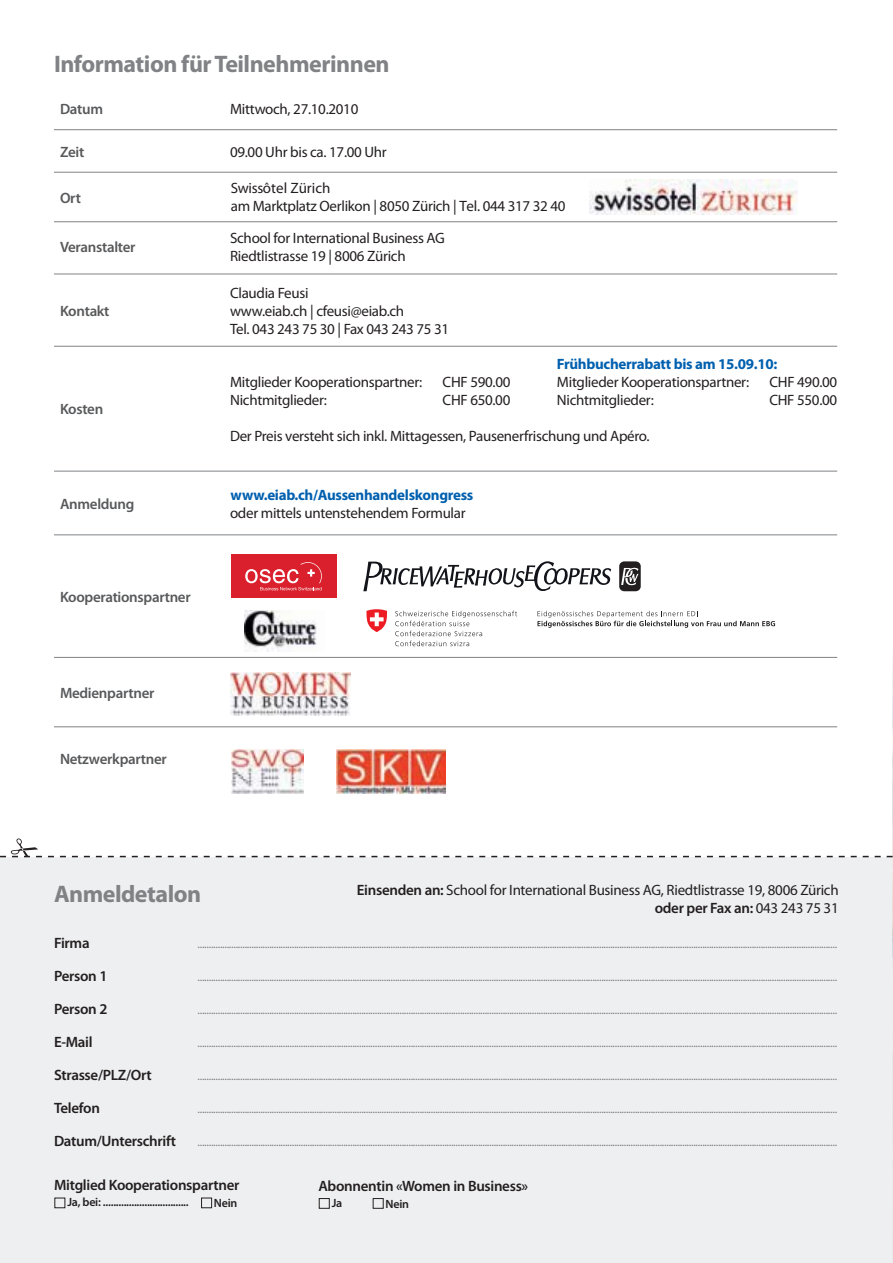
<style>
.page{position:relative;width:893px;height:1263px;background:#fff}
.page>*{position:absolute;margin:0;border:0;box-sizing:border-box;transform-origin:0 0}
.t1{font:700 24px "Myriad Pro";letter-spacing:-.02em;color:#808285}
.t2{font:15px/18px "Myriad Pro";letter-spacing:-.02em;color:#231f20}
.t3{font:600 15px "Myriad Pro";letter-spacing:-.02em;color:#231f20}
.t4{font:600 15px "Myriad Pro";letter-spacing:-.02em;color:#58595b}
.t5{font:700 15px "Myriad Pro";letter-spacing:-.02em;color:#0060af}
.t6{font:12px "Myriad Pro";color:#808285}
.t7{font:600 12px "Myriad Pro";letter-spacing:-.02em;color:#231f20}
.s1{font-weight:600}
</style>
<div class="page">
<div style="left:0;top:857px;width:893px;height:406px;background:#eeeff0"></div>
<hr style="left:54px;top:129px;width:783px;height:1px;background:#808285">
<hr style="left:54px;top:172px;width:783px;height:1px;background:#808285">
<hr style="left:54px;top:221px;width:783px;height:1px;background:#808285">
<hr style="left:54px;top:274px;width:783px;height:1px;background:#808285">
<hr style="left:54px;top:346px;width:783px;height:1px;background:#808285">
<hr style="left:54px;top:471px;width:783px;height:1px;background:#808285">
<hr style="left:54px;top:535px;width:783px;height:1px;background:#808285">
<hr style="left:54px;top:657px;width:783px;height:1px;background:#808285">
<hr style="left:54px;top:727px;width:783px;height:1px;background:#808285">
<img style="left:230px;top:673px;width:121px;height:43px">
<img style="left:590px;top:180px;width:207px;height:35px">
<div style="left:619px;top:561px;width:22px;height:30px;background:#231f20;border-radius:5px"></div>
<svg style="left:363px;top:561px;width:248px;height:31px"></svg>
<svg style="left:621px;top:567px;width:17px;height:19px"></svg>
<div style="left:231px;top:555px;width:105px;height:43px;background:#da202c"></div>
<svg style="left:245px;top:562px;width:77px;height:28px"></svg>
<img style="left:244px;top:610px;width:73px;height:41px">
<svg style="left:54px;top:1197px;width:158px;height:11px"></svg>
<svg style="left:319px;top:1198px;width:65px;height:11px"></svg>
<img style="left:892px;top:649px;width:1px;height:307px">
<svg style="left:537px;top:611px;width:238px;height:17px"></svg>
<svg style="left:395px;top:611px;width:122px;height:35px"></svg>
<svg style="left:366px;top:609px;width:21px;height:23px"></svg>
<img style="left:232px;top:749px;width:71px;height:44px">
<img style="left:336px;top:749px;width:109px;height:44px">
<svg style="left:0;top:838px;width:893px;height:19px"></svg>
<h1 class="t1" style="left:54px;top:55px;width:337px">Information für Teilnehmerinnen</h1>
<p class="t4" style="left:60px;top:103px;width:45px">Datum</p>
<p class="t2" style="left:230px;top:101px;width:130px">Mittwoch, 27.10.2010</p>
<p class="t4" style="left:60px;top:146px;width:26px">Zeit</p>
<p class="t2" style="left:230px;top:144px;width:158px">09.00 Uhr bis ca. 17.00 Uhr</p>
<p class="t4" style="left:60px;top:192px;width:22px">Ort</p>
<p class="t4" style="left:60px;top:241px;width:77px">Veranstalter</p>
<p class="t2" style="left:230px;top:230px;width:216px">School for International Business AG<br>Riedtlistrasse 19 | 8006 Zürich</p>
<p class="t2" style="left:231px;top:180px;width:336px">Swissôtel Zürich<br>am Marktplatz Oerlikon | 8050 Zürich | Tel. 044 317 32 40</p>
<p class="t4" style="left:60px;top:305px;width:51px">Kontakt</p>
<p class="t4" style="left:60px;top:404px;width:45px">Kosten</p>
<p class="t4" style="left:60px;top:498px;width:76px">Anmeldung</p>
<p class="t4" style="left:60px;top:591px;width:132px">Kooperationspartner</p>
<p class="t4" style="left:60px;top:687px;width:96px">Medienpartner</p>
<p class="t4" style="left:60px;top:754px;width:108px">Netzwerkpartner</p>
<p class="t2" style="left:230px;top:285px;width:221px">Claudia Feusi<br>www.eiab.ch | cfeusi@eiab.ch<br>Tel. 043 243 75 30 | Fax 043 243 75 31</p>
<p class="t5" style="left:557px;top:358px;width:222px">Frühbucherrabatt bis am 15.09.10:</p>
<p class="t2" style="left:557px;top:374px;width:194px">Mitglieder Kooperationspartner:</p>
<p class="t2" style="left:769px;top:374px;width:69px">CHF 490.00</p>
<p class="t2" style="left:557px;top:392px;width:98px">Nichtmitglieder:</p>
<p class="t2" style="left:769px;top:392px;width:69px">CHF 550.00</p>
<p class="t2" style="left:230px;top:374px;width:194px">Mitglieder Kooperationspartner:</p>
<p class="t2" style="left:443px;top:374px;width:69px">CHF 590.00</p>
<p class="t2" style="left:230px;top:392px;width:98px">Nichtmitglieder:</p>
<p class="t2" style="left:443px;top:392px;width:69px">CHF 650.00</p>
<p class="t2" style="left:230px;top:428px;width:421px">Der Preis versteht sich inkl. Mittagessen, Pausenerfrischung und Apéro.</p>
<p class="t5" style="left:231px;top:489px;width:244px">www.eiab.ch/Aussenhandelskongress</p>
<p class="t2" style="left:230px;top:505px;width:237px">oder mittels untenstehendem Formular</p>
<p class="t2" style="left:357px;top:883px;width:483px;line-height:17.2px;text-align:right"><span class="s1">Einsenden an:</span> School for International Business AG, Riedtlistrasse 19, 8006 Zürich <span class="s1">oder per Fax an:</span> 043 243 75 31</p>
<h1 class="t1" style="left:54px;top:885px;width:149px">Anmeldetalon</h1>
<p class="t3" style="left:54px;top:937px;width:37px">Firma</p>
<p class="t6" style="left:198px;top:939px;width:641px">.............................................................................................................................................................................................................................................................................................</p>
<p class="t3" style="left:54px;top:970px;width:55px">Person 1</p>
<p class="t6" style="left:198px;top:972px;width:641px">.............................................................................................................................................................................................................................................................................................</p>
<p class="t3" style="left:54px;top:1003px;width:55px">Person 2</p>
<p class="t6" style="left:198px;top:1005px;width:641px">.............................................................................................................................................................................................................................................................................................</p>
<p class="t3" style="left:54px;top:1036px;width:40px">E-Mail</p>
<p class="t6" style="left:198px;top:1038px;width:641px">.............................................................................................................................................................................................................................................................................................</p>
<p class="t3" style="left:54px;top:1069px;width:99px">Strasse/PLZ/Ort</p>
<p class="t6" style="left:198px;top:1071px;width:641px">.............................................................................................................................................................................................................................................................................................</p>
<p class="t3" style="left:54px;top:1102px;width:47px">Telefon</p>
<p class="t6" style="left:198px;top:1104px;width:641px">.............................................................................................................................................................................................................................................................................................</p>
<p class="t3" style="left:54px;top:1135px;width:123px">Datum/Unterschrift</p>
<p class="t6" style="left:198px;top:1137px;width:641px">.............................................................................................................................................................................................................................................................................................</p>
<p class="t3" style="left:54px;top:1179px;width:187px">Mitglied Kooperationspartner</p>
<p class="t7" style="left:67px;top:1198px;width:123px">Ja, bei: .................................</p>
<p class="t7" style="left:214px;top:1199px;width:25px">Nein</p>
<p class="t3" style="left:318px;top:1180px;width:211px">Abonnentin «Women in Business»</p>
<p class="t7" style="left:332px;top:1198px;width:12px">Ja</p>
<p class="t7" style="left:386px;top:1199px;width:25px">Nein</p>
</div>
